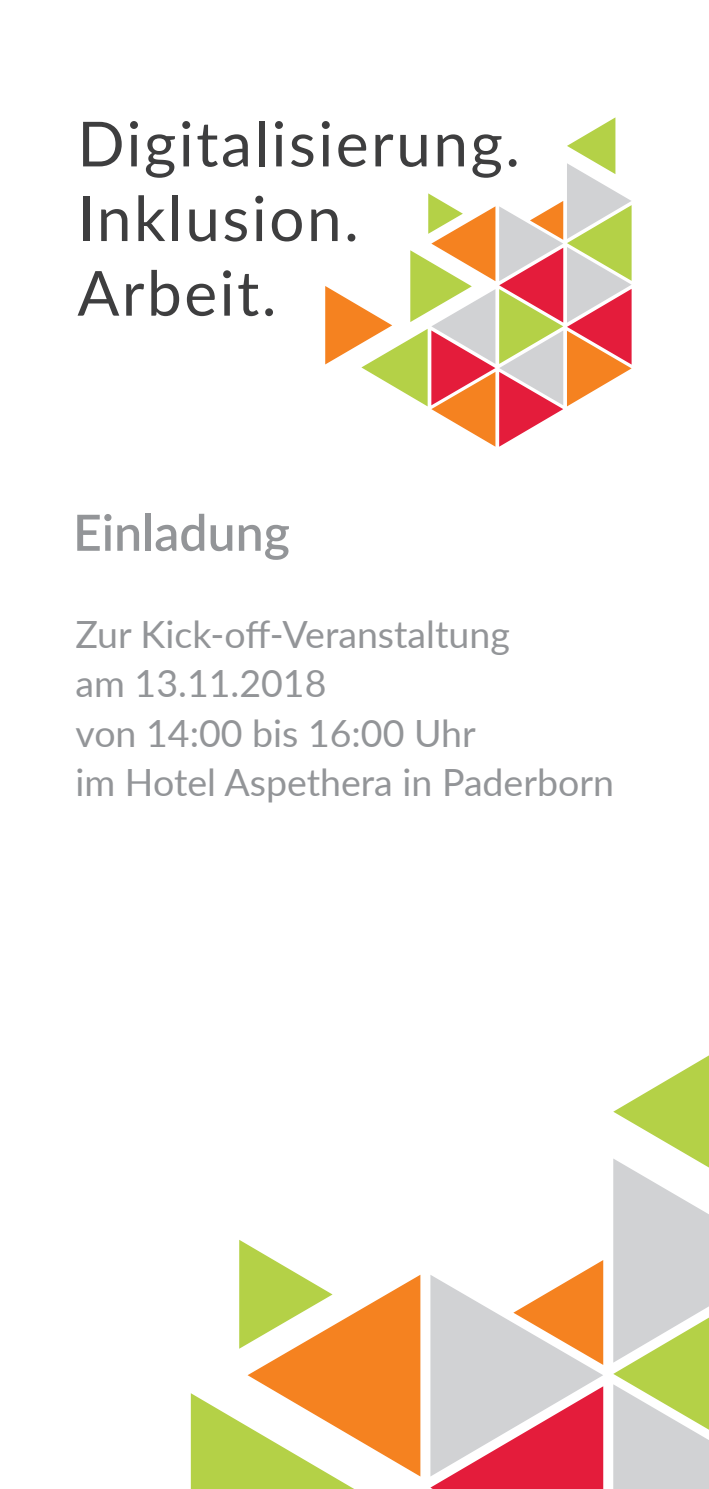
<style>
.page{position:relative;width:709px;height:1489px;background:#fff}
.page>*{position:absolute;margin:0;border:0;box-sizing:border-box;transform-origin:0 0}
.t1{font:62.25px "Lato";letter-spacing:.04em;color:#3e3e3f}
.t2{font:600 50px "Lato";color:#939598}
.t3{font:37.5px "Lato";color:#939598}
</style>
<div class="page">
<svg style="left:430px;top:1260px;width:173px;height:228px"></svg>
<svg style="left:191px;top:1240px;width:229px;height:248px"></svg>
<svg style="left:613px;top:1055px;width:96px;height:433px"></svg>
<svg style="left:325px;top:117px;width:306px;height:329px"></svg>
<p class="t1" style="left:77px;top:99px;width:444px">Digitalisierung.</p>
<p class="t1" style="left:77px;top:174px;width:283px">Inklusion.</p>
<p class="t1" style="left:77px;top:248px;width:200px">Arbeit.</p>
<p class="t2" style="left:73px;top:496px;width:218px">Einladung</p>
<p class="t3" style="left:76px;top:607px;width:436px">Zur Kick-off-Veranstaltung</p>
<p class="t3" style="left:76px;top:657px;width:252px">am 13.11.2018</p>
<p class="t3" style="left:76px;top:706px;width:402px">von 14:00 bis 16:00 Uhr</p>
<p class="t3" style="left:76px;top:755px;width:540px">im Hotel Aspethera in Paderborn</p>
</div>
